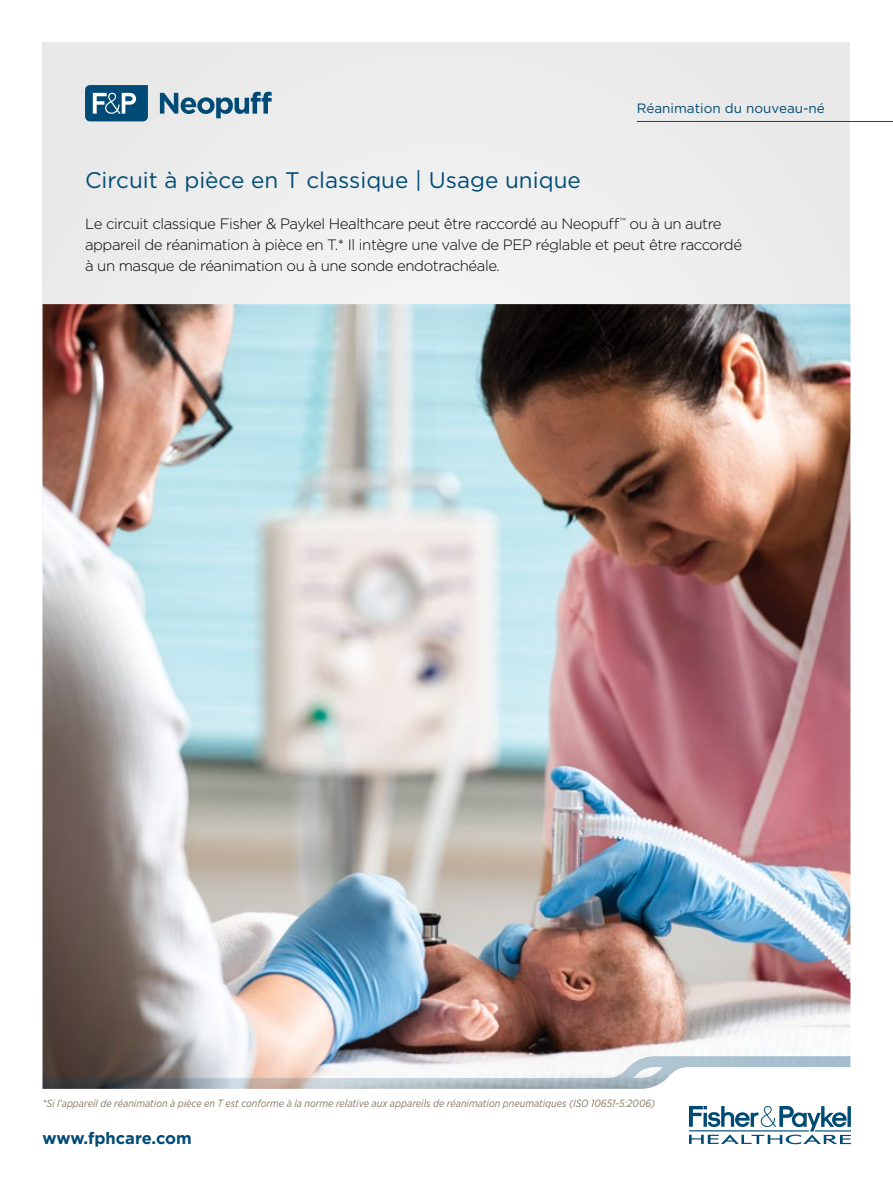
<style>
.page{position:relative;width:893px;height:1191px;background:#fff}
.page>*{position:absolute;margin:0;border:0;box-sizing:border-box;transform-origin:0 0}
.t1{font:22.5px "Gotham";color:#004b75}
.t2{font:700 16.5px "Gotham";color:#004b75}
.t3{font:300 15px/21px "Gotham";letter-spacing:-.03em;color:#000}
.t4{font:13.5px "Gotham";color:#004b75}
.t5{font:italic 10.5px "Gotham Narrow";color:#8a7967}
</style>
<div class="page">
<div style="left:43px;top:43px;width:807px;height:952px;background:#e9e9e9"></div>
<img style="left:43px;top:304px;width:807px;height:752px">
<svg style="left:43px;top:1056px;width:807px;height:32px"></svg>
<svg style="left:689px;top:1105px;width:162px;height:39px"></svg>
<svg style="left:85px;top:85px;width:63px;height:36px;background:#2c6a8c"></svg>
<svg style="left:160px;top:92px;width:112px;height:26px"></svg>
<hr style="left:637px;top:121px;width:256px;height:1px;background:#004b75">
<h1 class="t1" style="left:85px;top:166px;width:497px">Circuit à pièce en T classique | Usage unique</h1>
<p class="t4" style="left:637px;top:99px;width:190px">Réanimation du nouveau-né</p>
<p class="t3" style="left:85px;top:213px;width:659px">Le circuit classique Fisher &amp; Paykel Healthcare peut être raccordé au Neopuff<sup>™</sup> ou à un autre appareil de réanimation à pièce en T.* Il intègre une valve de PEP réglable et peut être raccordé à un masque de réanimation ou à une sonde endotrachéale.</p>
<p class="t5" style="left:43px;top:1096px;width:614px">*Si l’appareil de réanimation à pièce en T est conforme à la norme relative aux appareils de réanimation pneumatiques (ISO 10651-5:2006)</p>
<p class="t2" style="left:43px;top:1128px;width:151px">www.fphcare.com</p>
</div>
